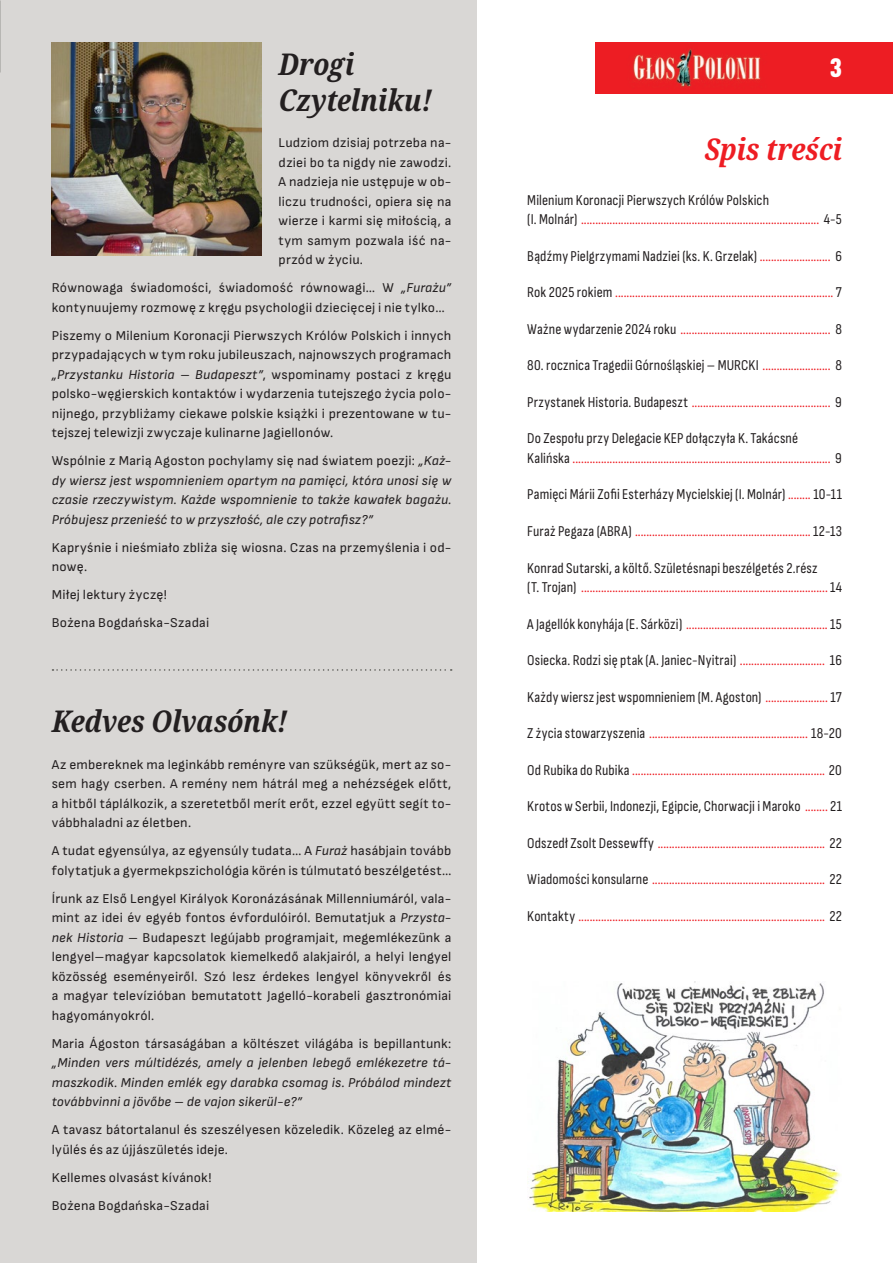
<style>
.page{position:relative;width:893px;height:1263px;background:#fff}
.page>*{position:absolute;margin:0;border:0;box-sizing:border-box;transform-origin:0 0}
.t1{font:italic 700 30px/36px "Noto Serif Condensed";letter-spacing:-.005em;color:#231f20}
.t2{font:italic 700 30px "Noto Serif Condensed";color:#ee1d23}
.t3{font:900 extra-condensed 28.5px "Sofia Sans";color:#fff}
.t4{font:15px/19.5px "Sofia Sans Condensed";letter-spacing:.01em;color:#ee1d23}
.t5{font:15px "Sofia Sans Condensed";letter-spacing:.01em;color:#231f20}
.t6{font:13.5px/19.5px "Sofia Sans";letter-spacing:.015em;color:#231f20}
.t7{font:italic 13.5px/19.5px "Sofia Sans";letter-spacing:.01em;color:#231f20;text-align:justify}
.s1{font-style:italic}
.s2{font-style:normal}
.s3{color:#231f20}
.s4{color:#ee1d23}
</style>
<div class="page">
<div style="left:0;top:0;width:476px;height:1263px;background:#d9d7d5"></div>
<img style="left:51px;top:43px;width:211px;height:212px">
<img style="left:527px;top:981px;width:315px;height:231px">
<svg style="left:52px;top:669px;width:400px;height:2px"></svg>
<img style="left:595px;top:43px;width:298px;height:50px">
<h1 class="t1" style="left:279px;top:47px;width:155px">Drogi<br>Czytelniku!</h1>
<p class="t6" style="left:279px;top:133px;width:174px;text-align:justify">Ludziom dzisiaj potrzeba na&shy;dziei bo ta nigdy nie zawodzi.<br>A nadzieja nie ustępuje w ob&shy;liczu trudności, opiera się na wierze i karmi się miłością, a tym samym pozwala iść na&shy;przód w życiu.</p>
<p class="t6" style="left:52px;top:278px;width:401px">Równowaga świadomości, świadomość równowagi… W <span class="s1">„Furażu” </span>kontynuujemy rozmowę z kręgu psychologii dziecięcej i nie tylko…</p>
<p class="t6" style="left:52px;top:325px;width:401px;text-align:justify">Piszemy o Milenium Koronacji Pierwszych Królów Polskich i innych przypadających w tym roku jubileuszach, najnowszych programach <span class="s1">„Przystanku Historia – Budapeszt”</span>, wspominamy postaci z kręgu polsko-węgierskich kontaktów i wydarzenia tutejszego życia polo&shy;nijnego, przybliżamy ciekawe polskie książki i prezentowane w tu&shy;tejszej telewizji zwyczaje kulinarne Jagiellonów.</p>
<p class="t7" style="left:52px;top:451px;width:401px"><span class="s2">Wspólnie z Marią Agoston pochylamy się nad światem poezji:</span> „Każ&shy;dy wiersz jest wspomnieniem opartym na pamięci, która unosi się w czasie rzeczywistym. Każde wspomnienie to także kawałek bagażu.<br>Próbujesz przenieść to w przyszłość, ale czy potrafisz?”</p>
<p class="t6" style="left:52px;top:537px;width:401px">Kapryśnie i nieśmiało zbliża się wiosna. Czas na przemyślenia i od&shy;nowę.</p>
<p class="t6" style="left:52px;top:581px;width:159px;line-height:28px">Miłej lektury życzę!<br>Bożena Bogdańska-Szadai</p>
<h1 class="t1" style="left:52px;top:704px;width:237px">Kedves Olvasónk!</h1>
<p class="t6" style="left:52px;top:754px;width:401px;text-align:justify">Az embereknek ma leginkább reményre van szükségük, mert az so&shy;sem hagy cserben. A remény nem hátrál meg a nehézségek előtt, a hitből táplálkozik, a szeretetből merít erőt, ezzel együtt segít to&shy;vábbhaladni az életben.</p>
<p class="t6" style="left:52px;top:841px;width:401px">A tudat egyensúlya, az egyensúly tudata… A <span class="s1">Furaż</span> hasábjain tovább folytatjuk a gyermekpszichológia körén is túlmutató beszélgetést…</p>
<p class="t6" style="left:52px;top:888px;width:401px;text-align:justify">Írunk az Első Lengyel Királyok Koronázásának Millenniumáról, vala&shy;mint az idei év egyéb fontos évfordulóiról. Bemutatjuk a <span class="s1">Przysta&shy;nek Historia</span> – Budapeszt legújabb programjait, megemlékezünk a lengyel–magyar kapcsolatok kiemelkedő alakjairól, a helyi lengyel közösség eseményeiről. Szó lesz érdekes lengyel könyvekről és a magyar televízióban bemutatott Jagelló-korabeli gasztronómiai hagyományokról.</p>
<p class="t6" style="left:52px;top:1033px;width:401px">Maria Ágoston társaságában a költészet világába is bepillantunk:</p>
<p class="t7" style="left:52px;top:1053px;width:401px">„Minden vers múltidézés, amely a jelenben lebegő emlékezetre tá&shy;maszkodik. Minden emlék egy darabka csomag is. Próbálod mindezt továbbvinni a jövőbe – de vajon sikerül-e?”</p>
<p class="t6" style="left:52px;top:1120px;width:401px">A tavasz bátortalanul és szeszélyesen közeledik. Közeleg az elmé&shy;lyülés és az újjászületés ideje.</p>
<p class="t6" style="left:52px;top:1163px;width:161px;line-height:28px">Kellemes olvasást kívánok!<br>Bożena Bogdańska-Szadai</p>
<h2 class="t3" style="left:830px;top:49px;width:13px">3</h2>
<h1 class="t2" style="left:704px;top:128px;width:139px">Spis treści</h1>
<p class="t4" style="left:527px;top:190px;width:316px"><span class="s3">Milenium Koronacji Pierwszych Królów Polskich<br>(I. Molnár)</span> .................................................................................... <span class="s3">4-5</span></p>
<p class="t5" style="left:527px;top:248px;width:316px">Bądźmy Pielgrzymami Nadziei (ks. K. Grzelak) <span class="s4">.........................</span> 6</p>
<p class="t4" style="left:527px;top:283px;width:316px"><span class="s3">Rok 2025 rokiem</span> ............................................................................. <span class="s3">7</span></p>
<p class="t4" style="left:527px;top:319px;width:316px"><span class="s3">Ważne wydarzenie 2024 roku</span> ..................................................... <span class="s3">8</span></p>
<p class="t5" style="left:527px;top:357px;width:316px">80. rocznica Tragedii Górnośląskiej – MURCKI <span class="s4">........................</span> 8</p>
<p class="t4" style="left:527px;top:392px;width:316px"><span class="s3">Przystanek Historia. Budapeszt</span> ................................................. <span class="s3">9</span></p>
<p class="t4" style="left:527px;top:429px;width:316px"><span class="s3">Do Zespołu przy Delegacie KEP dołączyła K. Takácsné<br>Kalińska</span> ........................................................................................... <span class="s3">9</span></p>
<p class="t5" style="left:527px;top:486px;width:316px">Pamięci Márii Zofii Esterházy Mycielskiej (I. Molnár) <span class="s4">........</span> 10-11</p>
<p class="t4" style="left:527px;top:521px;width:316px"><span class="s3">Furaż Pegaza (ABRA)</span> .............................................................. <span class="s3">12-13</span></p>
<p class="t4" style="left:527px;top:558px;width:316px"><span class="s3">Konrad Sutarski, a költő. Születésnapi beszélgetés 2.rész<br>(T. Trojan)</span> ....................................................................................... <span class="s3">14</span></p>
<p class="t4" style="left:527px;top:614px;width:316px"><span class="s3">A Jagellók konyhája (E. Sárközi)</span> .................................................. <span class="s3">15</span></p>
<p class="t5" style="left:527px;top:652px;width:316px">Osiecka. Rodzi się ptak (A. Janiec-Nyitrai) <span class="s4">..............................</span> 16</p>
<p class="t5" style="left:527px;top:688px;width:316px">Każdy wiersz jest wspomnieniem (M. Agoston) <span class="s4">......................</span> 17</p>
<p class="t4" style="left:527px;top:723px;width:316px"><span class="s3">Z życia stowarzyszenia</span> ........................................................ <span class="s3">18-20</span></p>
<p class="t4" style="left:527px;top:760px;width:316px"><span class="s3">Od Rubika do Rubika</span> .................................................................... <span class="s3">20</span></p>
<p class="t5" style="left:527px;top:798px;width:316px">Krotos w Serbii, Indonezji, Egipcie, Chorwacji i Maroko <span class="s4">........</span> 21</p>
<p class="t4" style="left:527px;top:833px;width:316px"><span class="s3">Odszedł Zsolt Dessewffy</span> ........................................................... <span class="s3">22</span></p>
<p class="t4" style="left:527px;top:869px;width:316px"><span class="s3">Wiadomości konsularne</span> ............................................................. <span class="s3">22</span></p>
<p class="t4" style="left:527px;top:906px;width:316px"><span class="s3">Kontakty</span> ....................................................................................... <span class="s3">22</span></p>
</div>
